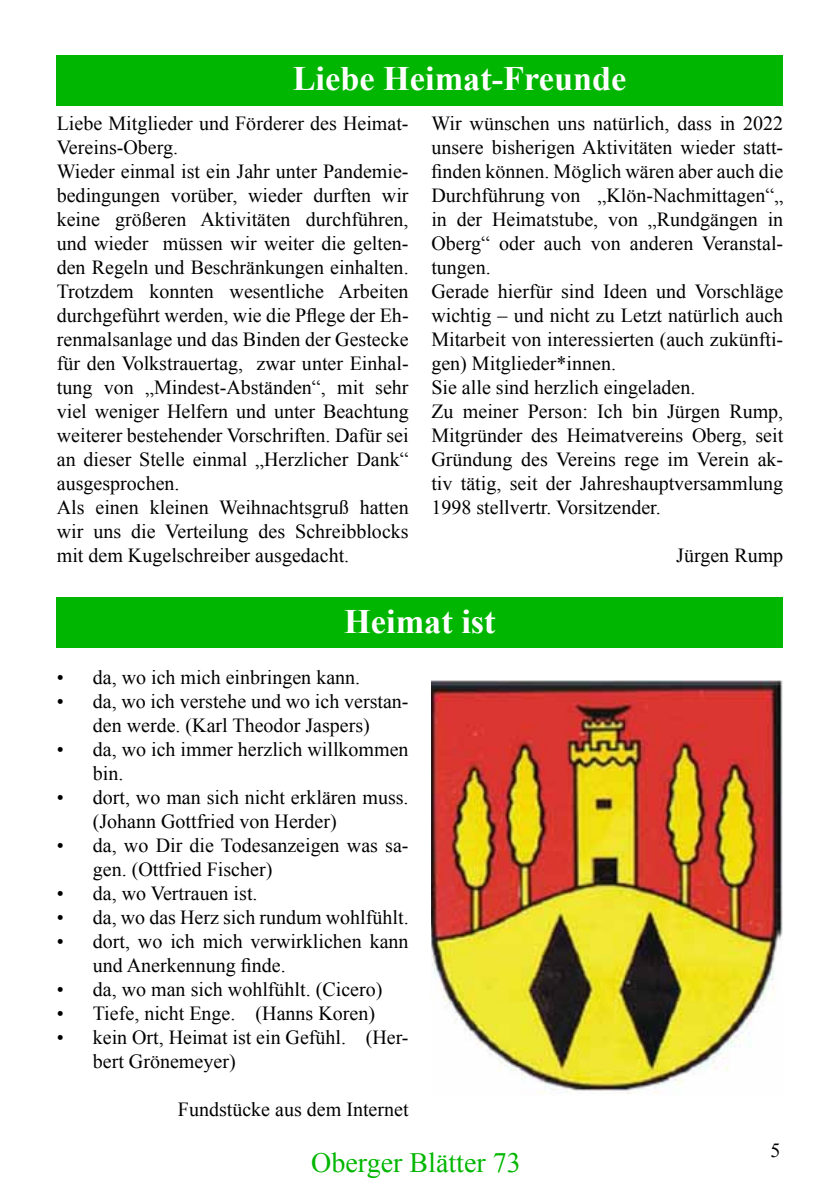
<style>
.page{position:relative;width:840px;height:1191px;background:#fff}
.page>*{position:absolute;margin:0;border:0;box-sizing:border-box;transform-origin:0 0}
.t1{font:700 34.2px "Times New Roman";color:#fff}
.t2{font:28px "Times New Roman";color:#00b600}
.t3{font:20px/24px "Times New Roman";color:#000}
</style>
<div class="page">
<div style="left:57px;top:55px;width:725px;height:51px;background:#00b600"></div>
<div style="left:56px;top:597px;width:725px;height:51px;background:#00b600"></div>
<img style="left:431px;top:680px;width:350px;height:414px">
<h1 class="t1" style="left:292px;top:55px;width:335px">Liebe Heimat-Freunde</h1>
<p class="t3" style="left:57px;top:111px;width:353px">Liebe Mitglieder und Förderer des Heimat-Vereins-Oberg.<br>Wieder einmal ist ein Jahr unter Pandemie&shy;bedingungen vorüber, wieder durften wir keine größeren Aktivitäten durchführen, und wieder müssen wir weiter die gelten&shy;den Regeln und Beschränkungen einhalten.<br>Trotzdem konnten wesentliche Arbeiten durchgeführt werden, wie die Pflege der Eh&shy;renmalsanlage und das Binden der Gestecke für den Volkstrauertag, zwar unter Einhal&shy;tung von „Mindest-Abständen“, mit sehr viel weniger Helfern und unter Beachtung weiterer bestehender Vorschriften. Dafür sei an dieser Stelle einmal „Herzlicher Dank“ ausgesprochen.<br>Als einen kleinen Weihnachtsgruß hatten wir uns die Verteilung des Schreibblocks mit dem Kugelschreiber ausgedacht.</p>
<p class="t3" style="left:431px;top:111px;width:353px">Wir wünschen uns natürlich, dass in 2022 unsere bisherigen Aktivitäten wieder statt&shy;finden können. Möglich wären aber auch die Durchführung von „Klön-Nachmittagen“„ in der Heimatstube, von „Rundgängen in Oberg“ oder auch von anderen Veranstal&shy;tungen.<br>Gerade hierfür sind Ideen und Vorschläge wichtig – und nicht zu Letzt natürlich auch Mitarbeit von interessierten (auch zukünfti&shy;gen) Mitglieder*innen.<br>Sie alle sind herzlich eingeladen.<br>Zu meiner Person: Ich bin Jürgen Rump, Mitgründer des Heimatvereins Oberg, seit Gründung des Vereins rege im Verein ak&shy;tiv tätig, seit der Jahreshauptversammlung 1998 stellvertr. Vorsitzender.</p>
<p class="t3" style="left:676px;top:543px;width:108px">Jürgen Rump</p>
<h1 class="t1" style="left:344px;top:598px;width:153px">Heimat ist</h1>
<p class="t3" style="left:57px;top:665px;width:305px">• da, wo ich mich einbringen kann.</p>
<p class="t3" style="left:57px;top:689px;width:353px;text-align:center">• da, wo ich verstehe und wo ich verstan&shy;den werde. (Karl Theodor Jaspers)</p>
<p class="t3" style="left:93px;top:737px;width:317px;text-indent:-36px">• da, wo ich immer herzlich willkommen bin.</p>
<p class="t3" style="left:93px;top:785px;width:317px;text-indent:-36px">• dort, wo man sich nicht erklären muss. (Johann Gottfried von Herder)</p>
<p class="t3" style="left:93px;top:833px;width:317px;text-indent:-36px">• da, wo Dir die Todesanzeigen was sa&shy;gen. (Ottfried Fischer)</p>
<p class="t3" style="left:57px;top:881px;width:202px">• da, wo Vertrauen ist.</p>
<p class="t3" style="left:57px;top:905px;width:353px">• da, wo das Herz sich rundum wohlfühlt.</p>
<p class="t3" style="left:93px;top:929px;width:317px;text-indent:-36px">• dort, wo ich mich verwirklichen kann und Anerkennung finde.</p>
<p class="t3" style="left:57px;top:977px;width:327px">• da, wo man sich wohlfühlt. (Cicero)</p>
<p class="t3" style="left:57px;top:1001px;width:320px">• Tiefe, nicht Enge. (Hanns Koren)</p>
<p class="t3" style="left:93px;top:1025px;width:317px;text-indent:-36px">• kein Ort, Heimat ist ein Gefühl. (Her&shy;bert Grönemeyer)</p>
<p class="t3" style="left:178px;top:1097px;width:232px">Fundstücke aus dem Internet</p>
<h2 class="t2" style="left:311px;top:1143px;width:211px">Oberger Blätter 73</h2>
<p class="t3" style="left:770px;top:1137px;width:11px">5</p>
</div>
